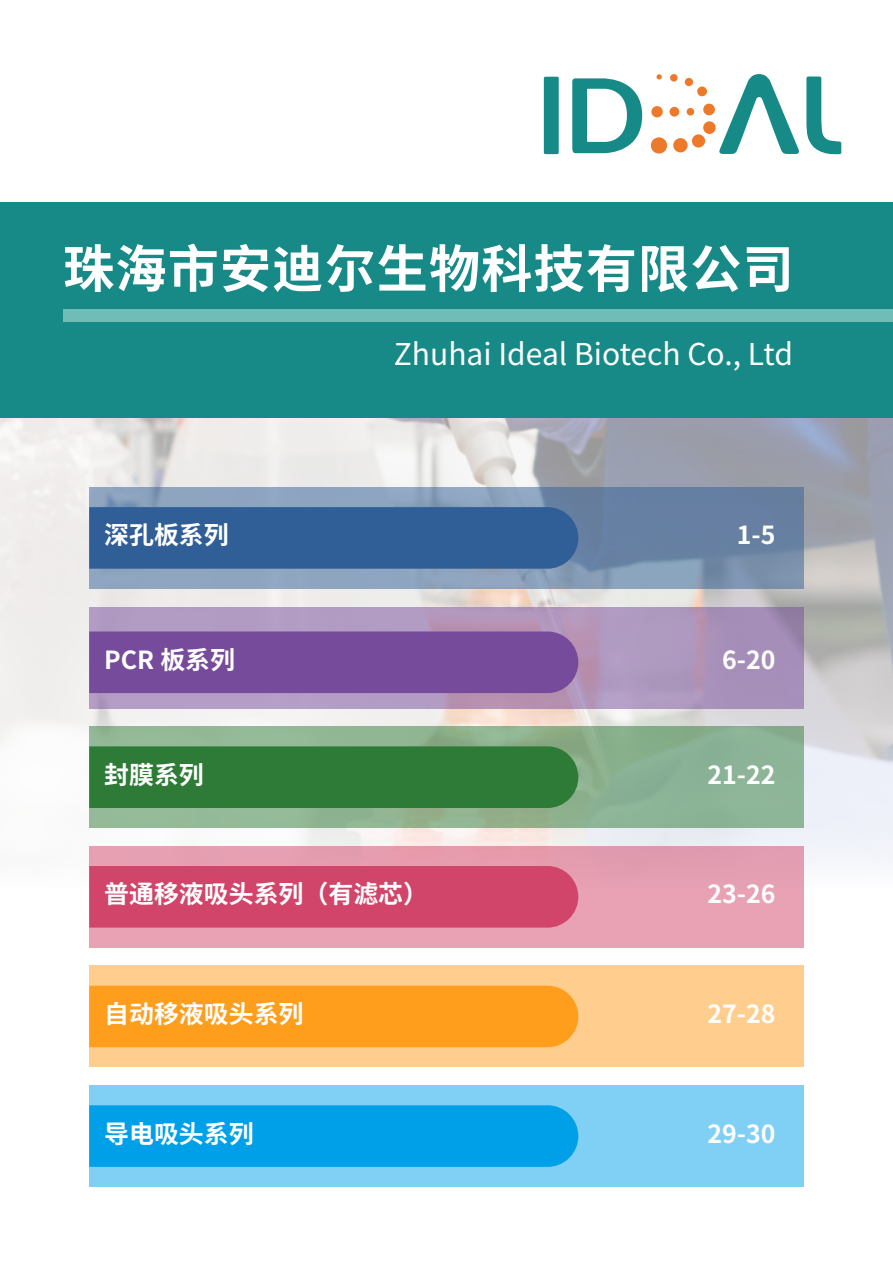
<style>
.page{position:relative;width:893px;height:1263px;background:#fff}
.page>*{position:absolute;margin:0;border:0;box-sizing:border-box;transform-origin:0 0}
.t1{font:700 51.3px "Source Han Sans CN";letter-spacing:.02em;color:#fff}
.t2{font:30px "Source Han Sans SC";color:#fff}
.t3{font:700 24.9px "Source Han Sans CN";color:#fff}
</style>
<div class="page">
<img style="left:0;top:417px;width:893px;height:445px">
<svg style="left:89px;top:487px;width:715px;height:102px;background:#7b93b1"></svg>
<svg style="left:89px;top:606px;width:715px;height:102px;background:#af97bd"></svg>
<div style="left:89px;top:726px;width:715px;height:102px;background:linear-gradient(to right,#95ba96,#89af90)"></div>
<div style="left:89px;top:846px;width:715px;height:102px;background:#e8a2b4"></div>
<div style="left:89px;top:965px;width:715px;height:102px;background:#ffce8e"></div>
<div style="left:89px;top:1085px;width:715px;height:102px;background:#80cff4"></div>
<div style="left:544px;top:77px;width:15px;height:77px;background:#168a87;border-radius:2px"></div>
<svg style="left:719px;top:74px;width:80px;height:80px"></svg>
<svg style="left:806px;top:77px;width:35px;height:77px"></svg>
<div style="left:651px;top:137px;width:16px;height:17px;background:#ec7a2a;border-radius:50%"></div>
<div style="left:673px;top:138px;width:15px;height:14px;background:#ec7a2a;border-radius:50%"></div>
<div style="left:692px;top:134px;width:13px;height:14px;background:#ec7a2a;border-radius:50%"></div>
<div style="left:703px;top:121px;width:13px;height:13px;background:#ec7a2a;border-radius:50%"></div>
<div style="left:703px;top:104px;width:12px;height:11px;background:#ec7a2a;border-radius:50%"></div>
<div style="left:697px;top:86px;width:10px;height:10px;background:#ec7a2a;border-radius:50%"></div>
<div style="left:669px;top:107px;width:10px;height:10px;background:#ec7a2a;border-radius:50%"></div>
<div style="left:685px;top:78px;width:8px;height:8px;background:#ec7a2a;border-radius:50%"></div>
<div style="left:670px;top:74px;width:8px;height:8px;background:#ec7a2a;border-radius:50%"></div>
<div style="left:687px;top:108px;width:7px;height:8px;background:#ec7a2a;border-radius:50%"></div>
<svg style="left:656px;top:74px;width:6px;height:6px"></svg>
<div style="left:651px;top:106px;width:12px;height:11px;background:#ec7a2a;border-radius:50%"></div>
<svg style="left:572px;top:78px;width:70px;height:75px"></svg>
<div style="left:0;top:202px;width:893px;height:215px;background:#178a87"></div>
<div style="left:63px;top:310px;width:830px;height:12px;background:#70bcb6"></div>
<div style="left:89px;top:507px;width:489px;height:62px;background:#305f97"></div>
<div style="left:89px;top:631px;width:489px;height:62px;background:#764b9b"></div>
<div style="left:89px;top:746px;width:489px;height:62px;background:#2e7b37"></div>
<div style="left:89px;top:866px;width:489px;height:61px;background:#d1456a"></div>
<div style="left:89px;top:986px;width:489px;height:61px;background:#ff9e1d"></div>
<div style="left:89px;top:1105px;width:489px;height:62px;background:#00a0e9"></div>
<h1 class="t1" style="left:63px;top:240px;width:732px">珠海市安迪尔生物科技有限公司</h1>
<p class="t2" style="left:394px;top:338px;width:401px">Zhuhai Ideal Biotech Co., Ltd</p>
<p class="t3" style="left:104px;top:521px;width:126px">深孔板系列</p>
<p class="t3" style="left:737px;top:521px;width:40px">1-5</p>
<p class="t3" style="left:104px;top:646px;width:132px">PCR 板系列</p>
<p class="t3" style="left:722px;top:646px;width:55px">6-20</p>
<p class="t3" style="left:104px;top:760px;width:101px">封膜系列</p>
<p class="t3" style="left:708px;top:760px;width:69px">21-22</p>
<p class="t3" style="left:104px;top:880px;width:325px">普通移液吸头系列（有滤芯）</p>
<p class="t3" style="left:708px;top:880px;width:69px">23-26</p>
<p class="t3" style="left:104px;top:1000px;width:201px">自动移液吸头系列</p>
<p class="t3" style="left:708px;top:1000px;width:69px">27-28</p>
<p class="t3" style="left:104px;top:1119px;width:151px">导电吸头系列</p>
<p class="t3" style="left:708px;top:1119px;width:69px">29-30</p>
</div>
